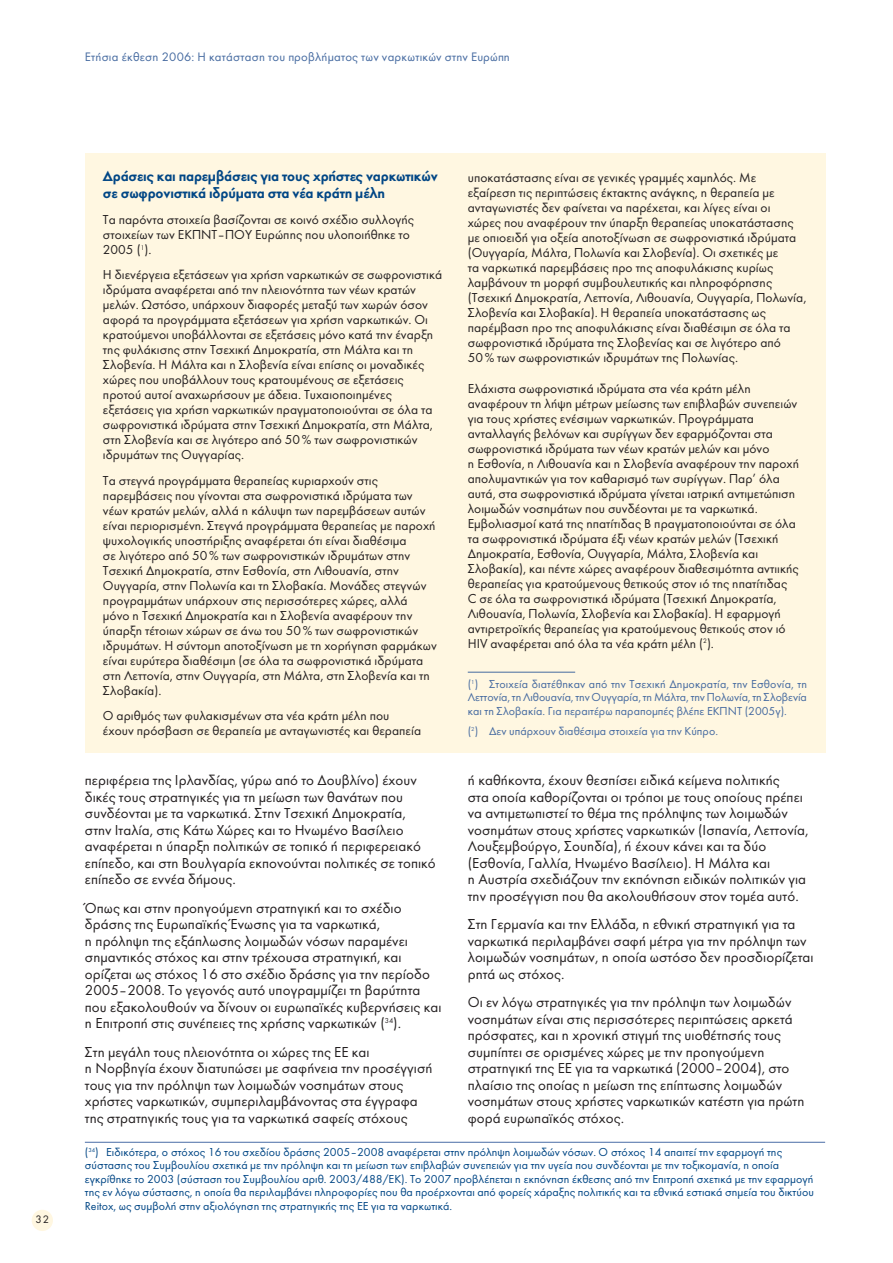
<style>
.page{position:relative;width:893px;height:1263px;background:#fff}
.page>*{position:absolute;margin:0;border:0;box-sizing:border-box;transform-origin:0 0}
.t1{font:15px/16.5px "Futura Greek";color:#231f20}
.t2{font:600 15px/16.5px "Futura Greek";letter-spacing:-.02em;color:#004685}
.t3{font:13.5px/15px "Futura Greek";color:#231f20}
.t4{font:12.75px "Futura Greek";letter-spacing:.015em;color:#456aa0}
.t5{font:12px/13.5px "Futura Greek";color:#004685}
.t6{font:12px/13.5px "Futura Greek";color:#456aa0;text-align:justify}
.t7{font:11.25px "Futura Greek";color:#231f20}
</style>
<div class="page">
<div style="left:32px;top:1210px;width:21px;height:21px;background:#fff7e1;border-radius:50%"></div>
<hr style="left:85px;top:1142px;width:740px;height:1px;background:#496da6">
<div style="left:85px;top:153px;width:740px;height:600px;background:#fff7e1"></div>
<hr style="left:468px;top:672px;width:107px;height:1px;background:#456aa0">
<p class="t4" style="left:85px;top:52px;width:426px">Ετήσια έκθεση 2006: Η κατάσταση του προβλήµατος των ναρκωτικών στην Ευρώπη</p>
<p class="t7" style="left:35px;top:1215px;width:15px">32</p>
<p class="t2" style="left:103px;top:170px;width:336px">∆ράσεις και παρεµβάσεις για τους χρήστες ναρκωτικών σε σωφρονιστικά ιδρύµατα στα νέα κράτη µέλη</p>
<p class="t3" style="left:103px;top:214px;width:313px">Τα παρόντα στοιχεία βασίζονται σε κοινό σχέδιο συλλογής στοιχείων των ΕΚΠΝΤ– ΠΟΥ Ευρώπης που υλοποιήθηκε το<br>2005 (<sup>1</sup>).</p>
<p class="t3" style="left:103px;top:269px;width:341px">Η διενέργεια εξετάσεων για χρήση ναρκωτικών σε σωφρονιστικά ιδρύµατα αναφέρεται από την πλειονότητα των νέων κρατών µελών. Ωστόσο, υπάρχουν διαφορές µεταξύ των χωρών όσον αφορά τα προγράµµατα εξετάσεων για χρήση ναρκωτικών. Οι κρατούµενοι υποβάλλονται σε εξετάσεις µόνο κατά την έναρξη της φυλάκισης στην Τσεχική ∆ηµοκρατία, στη Μάλτα και τη Σλοβενία. Η Μάλτα και η Σλοβενία είναι επίσης οι µοναδικές χώρες που υποβάλλουν τους κρατουµένους σε εξετάσεις προτού αυτοί αναχωρήσουν µε άδεια. Τυχαιοποιηµένες εξετάσεις για χρήση ναρκωτικών πραγµατοποιούνται σε όλα τα σωφρονιστικά ιδρύµατα στην Τσεχική ∆ηµοκρατία, στη Μάλτα, στη Σλοβενία και σε λιγότερο από 50 % των σωφρονιστικών ιδρυµάτων της Ουγγαρίας.</p>
<p class="t3" style="left:103px;top:474px;width:335px">Τα στεγνά προγράµµατα θεραπείας κυριαρχούν στις παρεµβάσεις που γίνονται στα σωφρονιστικά ιδρύµατα των νέων κρατών µελών, αλλά η κάλυψη των παρεµβάσεων αυτών είναι περιορισµένη. Στεγνά προγράµµατα θεραπείας µε παροχή ψυχολογικής υποστήριξης αναφέρεται ότι είναι διαθέσιµα<br>σε λιγότερο από 50 % των σωφρονιστικών ιδρυµάτων στην Τσεχική ∆ηµοκρατία, στην Εσθονία, στη Λιθουανία, στην Ουγγαρία, στην Πολωνία και τη Σλοβακία. Μονάδες στεγνών προγραµµάτων υπάρχουν στις περισσότερες χώρες, αλλά µόνο η Τσεχική ∆ηµοκρατία και η Σλοβενία αναφέρουν την ύπαρξη τέτοιων χώρων σε άνω του 50 % των σωφρονιστικών ιδρυµάτων. Η σύντοµη αποτοξίνωση µε τη χορήγηση φαρµάκων είναι ευρύτερα διαθέσιµη (σε όλα τα σωφρονιστικά ιδρύµατα στη Λεττονία, στην Ουγγαρία, στη Μάλτα, στη Σλοβενία και τη Σλοβακία).</p>
<p class="t3" style="left:103px;top:709px;width:320px">Ο αριθµός των φυλακισµένων στα νέα κράτη µέλη που έχουν πρόσβαση σε θεραπεία µε ανταγωνιστές και θεραπεία</p>
<p class="t3" style="left:468px;top:171px;width:340px">υποκατάστασης είναι σε γενικές γραµµές χαµηλός. Με εξαίρεση τις περιπτώσεις έκτακτης ανάγκης, η θεραπεία µε ανταγωνιστές δεν φαίνεται να παρέχεται, και λίγες είναι οι χώρες που αναφέρουν την ύπαρξη θεραπείας υποκατάστασης µε οπιοειδή για οξεία αποτοξίνωση σε σωφρονιστικά ιδρύµατα (Ουγγαρία, Μάλτα, Πολωνία και Σλοβενία). Οι σχετικές µε<br>τα ναρκωτικά παρεµβάσεις προ της αποφυλάκισης κυρίως λαµβάνουν τη µορφή συµβουλευτικής και πληροφόρησης (Τσεχική ∆ηµοκρατία, Λεττονία, Λιθουανία, Ουγγαρία, Πολωνία, Σλοβενία και Σλοβακία). Η θεραπεία υποκατάστασης ως παρέµβαση προ της αποφυλάκισης είναι διαθέσιµη σε όλα τα σωφρονιστικά ιδρύµατα της Σλοβενίας και σε λιγότερο από<br>50 % των σωφρονιστικών ιδρυµάτων της Πολωνίας.</p>
<p class="t3" style="left:468px;top:382px;width:333px">Ελάχιστα σωφρονιστικά ιδρύµατα στα νέα κράτη µέλη αναφέρουν τη λήψη µέτρων µείωσης των επιβλαβών συνεπειών για τους χρήστες ενέσιµων ναρκωτικών. Προγράµµατα ανταλλαγής βελόνων και συρίγγων δεν εφαρµόζονται στα σωφρονιστικά ιδρύµατα των νέων κρατών µελών και µόνο<br>η Εσθονία, η Λιθουανία και η Σλοβενία αναφέρουν την παροχή απολυµαντικών για τον καθαρισµό των συρίγγων. Παρ’ όλα αυτά, στα σωφρονιστικά ιδρύµατα γίνεται ιατρική αντιµετώπιση λοιµωδών νοσηµάτων που συνδέονται µε τα ναρκωτικά.<br>Εµβολιασµοί κατά της ηπατίτιδας B πραγµατοποιούνται σε όλα τα σωφρονιστικά ιδρύµατα έξι νέων κρατών µελών (Τσεχική ∆ηµοκρατία, Εσθονία, Ουγγαρία, Μάλτα, Σλοβενία και Σλοβακία), και πέντε χώρες αναφέρουν διαθεσιµότητα αντιικής θεραπείας για κρατούµενους θετικούς στον ιό της ηπατίτιδας C σε όλα τα σωφρονιστικά ιδρύµατα (Τσεχική ∆ηµοκρατία, Λιθουανία, Πολωνία, Σλοβενία και Σλοβακία). Η εφαρµογή αντιρετροϊκής θεραπείας για κρατούµενους θετικούς στον ιό HIV αναφέρεται από όλα τα νέα κράτη µέλη (<sup>2</sup>).</p>
<p class="t6" style="left:468px;top:678px;width:341px">(<sup>1</sup>) Στοιχεία διατέθηκαν από την Τσεχική ∆ηµοκρατία, την Εσθονία, τη Λεττονία, τη Λιθουανία, την Ουγγαρία, τη Μάλτα, την Πολωνία, τη Σλοβενία και τη Σλοβακία. Για περαιτέρω παραποµπές βλέπε ΕΚΠΝΤ (2005γ).</p>
<p class="t6" style="left:468px;top:725px;width:252px">(<sup>2</sup>) ∆εν υπάρχουν διαθέσιµα στοιχεία για την Κύπρο.</p>
<p class="t1" style="left:85px;top:774px;width:352px">περιφέρεια της Ιρλανδίας, γύρω από το ∆ουβλίνο) έχουν δικές τους στρατηγικές για τη µείωση των θανάτων που συνδέονται µε τα ναρκωτικά. Στην Τσεχική ∆ηµοκρατία, στην Ιταλία, στις Κάτω Χώρες και το Ηνωµένο Βασίλειο αναφέρεται η ύπαρξη πολιτικών σε τοπικό ή περιφερειακό επίπεδο, και στη Βουλγαρία εκπονούνται πολιτικές σε τοπικό επίπεδο σε εννέα δήµους.</p>
<p class="t1" style="left:85px;top:901px;width:358px">Όπως και στην προηγούµενη στρατηγική και το σχέδιο δράσης της Ευρωπαϊκής Ένωσης για τα ναρκωτικά,<br>η πρόληψη της εξάπλωσης λοιµωδών νόσων παραµένει σηµαντικός στόχος και στην τρέχουσα στρατηγική, και ορίζεται ως στόχος 16 στο σχέδιο δράσης για την περίοδο 2005– 2008. Το γεγονός αυτό υπογραµµίζει τη βαρύτητα που εξακολουθούν να δίνουν οι ευρωπαϊκές κυβερνήσεις και η Επιτροπή στις συνέπειες της χρήσης ναρκωτικών (<sup>34</sup>).</p>
<p class="t1" style="left:85px;top:1045px;width:349px">Στη µεγάλη τους πλειονότητα οι χώρες της ΕΕ και<br>η Νορβηγία έχουν διατυπώσει µε σαφήνεια την προσέγγισή τους για την πρόληψη των λοιµωδών νοσηµάτων στους χρήστες ναρκωτικών, συµπεριλαµβάνοντας στα έγγραφα της στρατηγικής τους για τα ναρκωτικά σαφείς στόχους</p>
<p class="t1" style="left:468px;top:774px;width:342px">ή καθήκοντα, έχουν θεσπίσει ειδικά κείµενα πολιτικής<br>στα οποία καθορίζονται οι τρόποι µε τους οποίους πρέπει να αντιµετωπιστεί το θέµα της πρόληψης των λοιµωδών νοσηµάτων στους χρήστες ναρκωτικών (Ισπανία, Λεττονία, Λουξεµβούργο, Σουηδία), ή έχουν κάνει και τα δύο (Εσθονία, Γαλλία, Ηνωµένο Βασίλειο). Η Μάλτα και<br>η Αυστρία σχεδιάζουν την εκπόνηση ειδικών πολιτικών για την προσέγγιση που θα ακολουθήσουν στον τοµέα αυτό.</p>
<p class="t1" style="left:468px;top:917px;width:347px">Στη Γερµανία και την Ελλάδα, η εθνική στρατηγική για τα ναρκωτικά περιλαµβάνει σαφή µέτρα για την πρόληψη των λοιµωδών νοσηµάτων, η οποία ωστόσο δεν προσδιορίζεται ρητά ως στόχος.</p>
<p class="t1" style="left:468px;top:995px;width:338px">Οι εν λόγω στρατηγικές για την πρόληψη των λοιµωδών νοσηµάτων είναι στις περισσότερες περιπτώσεις αρκετά πρόσφατες, και η χρονική στιγµή της υιοθέτησής τους συµπίπτει σε ορισµένες χώρες µε την προηγούµενη στρατηγική της ΕΕ για τα ναρκωτικά (2000– 2004), στο πλαίσιο της οποίας η µείωση της επίπτωσης λοιµωδών νοσηµάτων στους χρήστες ναρκωτικών κατέστη για πρώτη φορά ευρωπαϊκός στόχος.</p>
<p class="t5" style="left:85px;top:1146px;width:730px">(<sup>34</sup>) Ειδικότερα, ο στόχος 16 του σχεδίου δράσης 2005– 2008 αναφέρεται στην πρόληψη λοιµωδών νόσων. Ο στόχος 14 απαιτεί την εφαρµογή της σύστασης του Συµβουλίου σχετικά µε την πρόληψη και τη µείωση των επιβλαβών συνεπειών για την υγεία που συνδέονται µε την τοξικοµανία, η οποία εγκρίθηκε το 2003 (σύσταση του Συµβουλίου αριθ. 2003/488/ΕΚ). Το 2007 προβλέπεται η εκπόνηση έκθεσης από την Επιτροπή σχετικά µε την εφαρµογή της εν λόγω σύστασης, η οποία θα περιλαµβάνει πληροφορίες που θα προέρχονται από φορείς χάραξης πολιτικής και τα εθνικά εστιακά σηµεία του δικτύου Reitox, ως συµβολή στην αξιολόγηση της στρατηγικής της ΕΕ για τα ναρκωτικά.</p>
</div>
